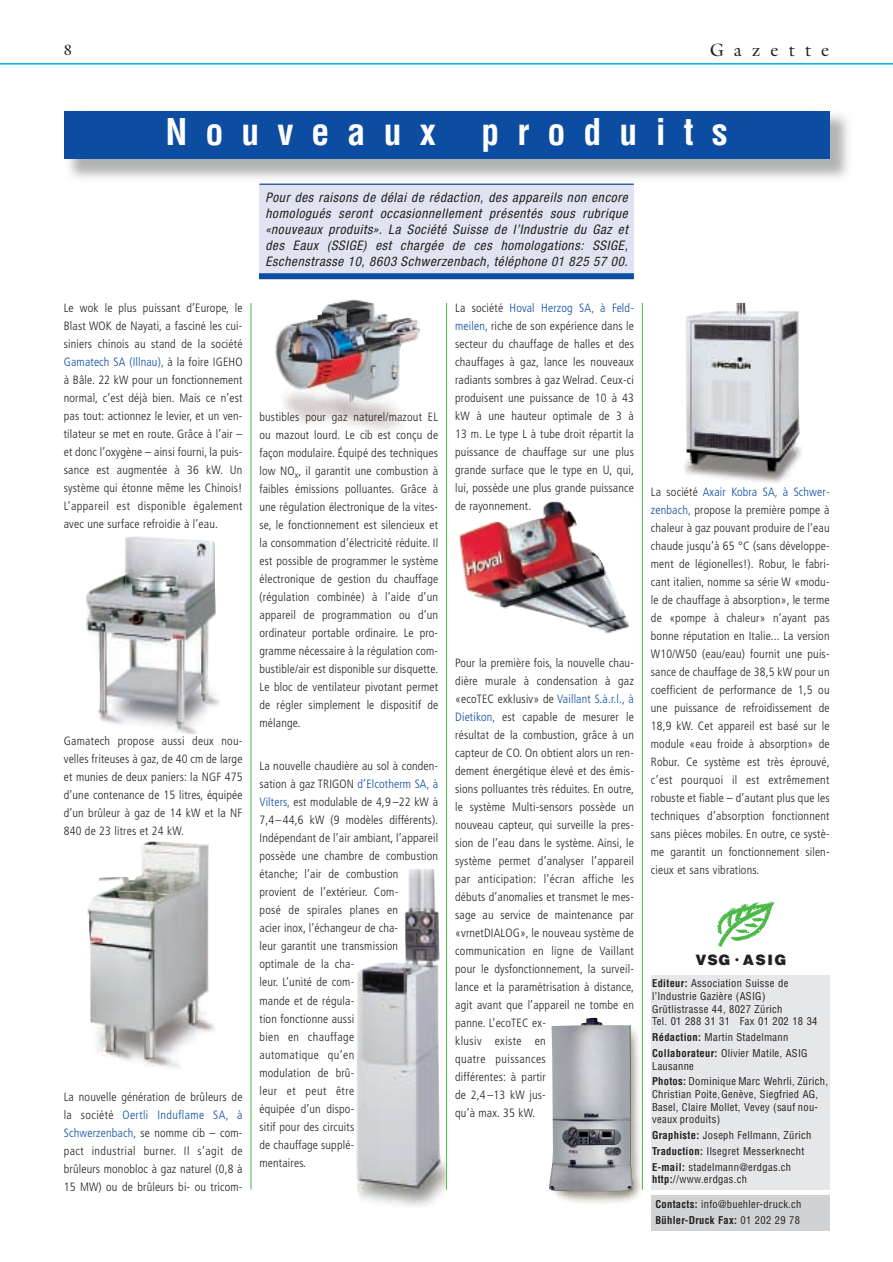
<style>
.page{position:relative;width:893px;height:1262px;background:#fff}
.page>*{position:absolute;margin:0;border:0;box-sizing:border-box;transform-origin:0 0}
.t1{font:700 condensed 36px "Helvetica";letter-spacing:.5em;color:#fff}
.t2{font:18px "Galliard";letter-spacing:.56em;color:#231f20}
.t3{font:15px "Galliard";color:#231f20}
.t4{font:900 14.4px "Helvetica";letter-spacing:.1em;color:#231f20}
.t5{font:italic condensed 13.2px/15.9px "Helvetica Neue";letter-spacing:.05em;color:#231f20;text-align:justify}
.t6{font:300 condensed 12px/18px "Frutiger";letter-spacing:.015em;color:#231f20;text-align:justify}
.t7{font:condensed 10.5px/12.6px "Helvetica";letter-spacing:.03em;color:#231f20}
.s1{color:#0d4da1}
.s2{font-size:9.15px}
.s3{font-weight:700}
</style>
<div class="page">
<img style="left:549px;top:1017px;width:94px;height:186px">
<img style="left:459px;top:502px;width:170px;height:132px">
<img style="left:356px;top:869px;width:90px;height:338px">
<img style="left:275px;top:299px;width:145px;height:132px">
<img style="left:87px;top:841px;width:128px;height:228px">
<img style="left:85px;top:536px;width:135px;height:198px">
<hr style="left:0;top:63px;width:892px;height:2px;background:#00aeef">
<hr style="left:250px;top:303px;width:1px;height:886px;background:#4cb848">
<hr style="left:446px;top:303px;width:1px;height:886px;background:#4cb848">
<hr style="left:642px;top:303px;width:1px;height:886px;background:#4cb848">
<img style="left:69px;top:111px;width:780px;height:92px">
<div style="left:64px;top:111px;width:765px;height:48px;background:#0d4da1"></div>
<div style="left:259px;top:184px;width:374px;height:92px;background:#e0e4f2"></div>
<hr style="left:259px;top:184px;width:374px;height:1px;background:#0d4da1">
<div style="left:259px;top:273px;width:375px;height:6px;background:#0d4da1"></div>
<div style="left:651px;top:975px;width:178px;height:214px;background:#e6e7e9"></div>
<div style="left:651px;top:1195px;width:178px;height:35px;background:#d1d2d4"></div>
<img style="left:684px;top:303px;width:118px;height:180px">
<svg style="left:717px;top:901px;width:57px;height:46px"></svg>
<p class="t3" style="left:64px;top:44px;width:10px">8</p>
<h2 class="t2" style="left:709px;top:43px;width:121px">Gazette</h2>
<h1 class="t1" style="left:166px;top:118px;width:271px">Nouveaux</h1>
<h1 class="t1" style="left:481px;top:118px;width:247px">produits</h1>
<p class="t5" style="left:265px;top:191px;width:364px">Pour des raisons de délai de rédaction, des appareils non encore homologués seront occasionnellement présentés sous rubrique «nouveaux produits». La Société Suisse de l’Industrie du Gaz et des Eaux (SSIGE) est chargée de ces homologations: SSIGE, Eschenstrasse 10, 8603 Schwerzenbach, téléphone 01 825 57 00.</p>
<p class="t6" style="left:64px;top:300px;width:180px">Le wok le plus puissant d’Europe, le Blast WOK de Nayati, a fasciné les cui&shy;siniers chinois au stand de la société <span class="s1">Gamatech SA (Illnau),</span> à la foire IGEHO à Bâle. 22 kW pour un fonctionnement normal, c’est déjà bien. Mais ce n’est pas tout: actionnez le levier, et un ven&shy;tilateur se met en route. Grâce à l’air – et donc l’oxygène – ainsi fourni, la puis&shy;sance est augmentée à 36 kW. Un système qui étonne même les Chinois!<br>L’appareil est disponible également avec une surface refroidie à l’eau.</p>
<p class="t6" style="left:455px;top:300px;width:180px">La société <span class="s1">Hoval Herzog SA, à Feld&shy;meilen,</span> riche de son expérience dans le secteur du chauffage de halles et des chauffages à gaz, lance les nouveaux radiants sombres à gaz Welrad. Ceux-ci produisent une puissance de 10 à 43 kW à une hauteur optimale de 3 à 13 m. Le type L à tube droit répartit la puissance de chauffage sur une plus grande surface que le type en U, qui, lui, possède une plus grande puissance de rayonnement.</p>
<p class="t6" style="left:259px;top:409px;width:180px">bustibles pour gaz naturel/mazout EL ou mazout lourd. Le cib est conçu de façon modulaire. Équipé des techniques low NO<sub>x</sub>, il garantit une combustion à faibles émissions polluantes. Grâce à une régulation électronique de la vites&shy;se, le fonctionnement est silencieux et la consommation d’électricité réduite. Il est possible de programmer le système électronique de gestion du chauffage (régulation combinée) à l’aide d’un appareil de programmation ou d’un ordinateur portable ordinaire. Le pro&shy;gramme nécessaire à la régulation com&shy;bustible/air est disponible sur disquette.<br>Le bloc de ventilateur pivotant permet de régler simplement le dispositif de mélange.</p>
<p class="t6" style="left:455px;top:655px;width:180px;text-align:left">Pour la première fois, la nouvelle chau&shy;dière murale à condensation à gaz «ecoTEC exklusiv» de <span class="s1">Vaillant S.à.r.l., à Dietikon,</span> est capable de mesurer le résultat de la combustion, grâce à un capteur de CO. On obtient alors un ren&shy;dement énergétique élevé et des émis&shy;sions polluantes très réduites. En outre, le système Multi-sensors possède un nouveau capteur, qui surveille la pres&shy;sion de l’eau dans le système. Ainsi, le système permet d’analyser l’appareil par anticipation: l’écran affiche les débuts d’anomalies et transmet le mes&shy;sage au service de maintenance par «vrnetDIALOG», le nouveau système de communication en ligne de Vaillant pour le dysfonctionnement, la surveil&shy;lance et la paramétrisation à distance, agit avant que l’appareil ne tombe en panne. L’ecoTEC ex-<br>klusiv existe en<br>quatre puissances<br>différentes: à partir<br>de 2,4 –13 kW jus-<br>qu’à max. 35 kW.</p>
<p class="t6" style="left:64px;top:732px;width:180px">Gamatech propose aussi deux nou&shy;velles friteuses à gaz, de 40 cm de large et munies de deux paniers: la NGF 475 d’une contenance de 15 litres, équipée d’un brûleur à gaz de 14 kW et la NF 840 de 23 litres et 24 kW.</p>
<p class="t6" style="left:259px;top:758px;width:180px;text-align:left">La nouvelle chaudière au sol à conden&shy;sation à gaz TRIGON <span class="s1">d’Elcotherm SA, à<br>Vilters,</span> est modulable de 4,9 –22 kW à<br>7,4–44,6 kW (9 modèles différents).<br>Indépendant de l’air ambiant, l’appareil possède une chambre de combustion étanche; l’air de combustion<br>provient de l’extérieur. Com-<br>posé de spirales planes en<br>acier inox, l’échangeur de cha-<br>leur garantit une transmission optimale de la cha-<br>leur. L’unité de com-<br>mande et de régula-<br>tion fonctionne aussi<br>bien en chauffage<br>automatique qu’en<br>modulation de brû-<br>leur et peut être<br>équipée d’un dispo-<br>sitif pour des circuits<br>de chauffage supplé-<br>mentaires.</p>
<p class="t6" style="left:64px;top:1088px;width:180px">La nouvelle génération de brûleurs de la société <span class="s1">Oertli Induflame SA, à Schwerzenbach,</span> se nomme cib – com&shy;pact industrial burner. Il s’agit de brûleurs monobloc à gaz naturel (0,8 à 15 MW) ou de brûleurs bi- ou tricom-</p>
<p class="t6" style="left:651px;top:484px;width:180px">La société <span class="s1">Axair Kobra SA, à Schwer&shy;zenbach,</span> propose la première pompe à chaleur à gaz pouvant produire de l’eau chaude jusqu’à 65 °C (sans développe&shy;ment de légionelles!). Robur, le fabri&shy;cant italien, nomme sa série W «modu&shy;le de chauffage à absorption», le terme de «pompe à chaleur» n’ayant pas bonne réputation en Italie... La version W10/W50 (eau/eau) fournit une puis&shy;sance de chauffage de 38,5 kW pour un coefficient de performance de 1,5 ou une puissance de refroidissement de 18,9 kW. Cet appareil est basé sur le module «eau froide à absorption» de Robur. Ce système est très éprouvé, c’est pourquoi il est extrêmement robuste et fiable – d’autant plus que les techniques d’absorption fonctionnent sans pièces mobiles. En outre, ce systè&shy;me garantit un fonctionnement silen&shy;cieux et sans vibrations.</p>
<p class="t4" style="left:695px;top:954px;width:92px">VSG <span class="s2">•</span> ASIG</p>
<p class="t7" style="left:652px;top:978px;width:167px"><span class="s3">Editeur:</span> Association Suisse de l’Industrie Gazière (ASIG)<br>Grütlistrasse 44, 8027 Zürich<br>Tel. 01 288 31 31 Fax 01 202 18 34</p>
<p class="t7" style="left:652px;top:1030px;width:157px;line-height:15.9px"><span class="s3">Rédaction:</span> Martin Stadelmann<br><span class="s3">Collaborateur:</span> Olivier Matile, ASIG</p>
<p class="t7" style="left:652px;top:1058px;width:177px;line-height:15.9px">Lausanne<br><span class="s3">Photos:</span> Dominique Marc Wehrli, Zürich,</p>
<p class="t7" style="left:652px;top:1088px;width:167px;text-align:justify">Christian Poite,Genève, Siegfried AG, Basel, Claire Mollet, Vevey (sauf nou&shy;veaux produits)</p>
<p class="t7" style="left:652px;top:1128px;width:161px;line-height:15.9px"><span class="s3">Graphiste:</span> Joseph Fellmann, Zürich<br><span class="s3">Traduction:</span> Ilsegret Messerknecht<br><span class="s3">E-mail:</span> stadelmann@erdgas.ch</p>
<p class="t7" style="left:652px;top:1174px;width:96px"><span class="s3">http:</span>//www.erdgas.ch</p>
<p class="t7" style="left:655px;top:1196px;width:147px;line-height:15.9px"><span class="s3">Contacts:</span> info@buehler-druck.ch<br><span class="s3">Bühler-Druck Fax:</span> 01 202 29 78</p>
</div>
